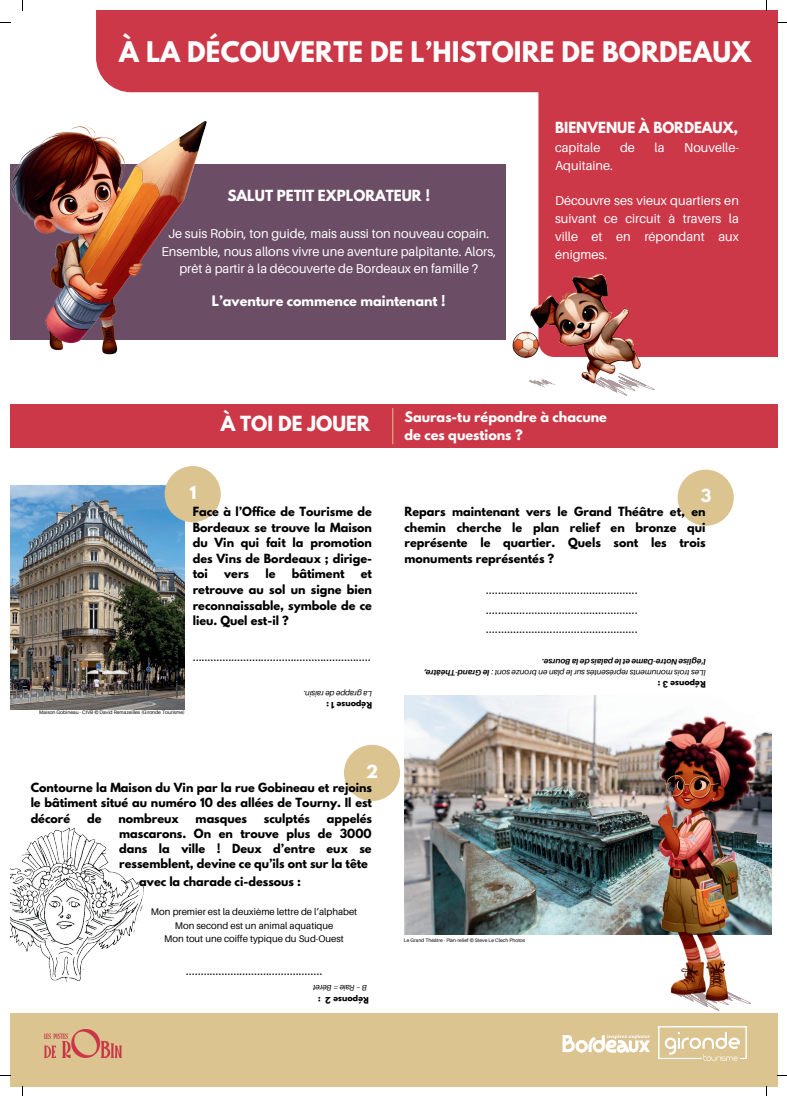
<style>
.page{position:relative;width:787px;height:1096px;background:#fff}
.page>*{position:absolute;margin:0;border:0;box-sizing:border-box;transform-origin:0 0}
.t1{font:700 25.12px "League Spartan";letter-spacing:.005em;color:#fff}
.t2{font:700 18.5px "League Spartan";color:#fff}
.t3{font:700 16px "League Spartan";color:#fff}
.t4{font:14px/19.5px "Montserrat";color:#000;text-align:justify}
.t5{font:700 13.62px "League Spartan";color:#fff}
.t6{font:12.75px/17.8px "Aileron";color:#fff;text-align:justify}
.t7{font:700 12.75px/17.8px "League Spartan";color:#fff}
.t8{font:700 11.25px/15.6px "League Spartan";color:#000;text-align:justify}
.t9{font:9.62px/13.2px "Aileron";color:#000;text-align:center}
.t10{font:italic 700 8px/11.1px "Aileron";color:#000}
.t11{font:italic 8px "Aileron";color:#000}
.t12{font:700 8px "League Spartan";color:#000}
.t13{font:5px "Aileron";color:#000}
.s1{font-weight:400}
</style>
<div class="page">
<div style="left:538px;top:92px;width:239px;height:265px;background:#cd3848"></div>
<img style="left:500px;top:266px;width:151px;height:130px">
<svg style="left:529px;top:380px;width:19px;height:7px"></svg>
<div style="left:10px;top:164px;width:496px;height:175px;background:#6b4d65"></div>
<img style="left:10px;top:121px;width:207px;height:234px">
<img style="left:10px;top:485px;width:175px;height:224px">
<div style="left:165px;top:466px;width:56px;height:56px;background:#dbc490;border-radius:50%"></div>
<div style="left:344px;top:744px;width:56px;height:57px;background:#dbc490;border-radius:50%"></div>
<div style="left:10px;top:404px;width:767px;height:44px;background:#cd3848"></div>
<hr style="left:392px;top:408px;width:1px;height:36px;background:#dbc490">
<div style="left:678px;top:469px;width:56px;height:56px;background:#dbc490;border-radius:50%"></div>
<img style="left:404px;top:695px;width:367px;height:239px">
<img style="left:10px;top:827px;width:134px;height:155px">
<div style="left:96px;top:10px;width:681px;height:82px;background:#cd3848"></div>
<div style="left:10px;top:1012px;width:767px;height:74px;background:#dbc490"></div>
<img style="left:646px;top:702px;width:112px;height:306px">
<img style="left:45px;top:1029px;width:77px;height:28px">
<img style="left:658px;top:1026px;width:88px;height:34px">
<img style="left:562px;top:1034px;width:88px;height:19px">
<h1 class="t1" style="left:119px;top:32px;width:634px">À LA DÉCOUVERTE DE L’HISTOIRE DE BORDEAUX</h1>
<p class="t5" style="left:227px;top:185px;width:204px">SALUT PETIT EXPLORATEUR !</p>
<p class="t6" style="left:161px;top:225px;width:336px;text-align:center">Je suis Robin, ton guide, mais aussi ton nouveau copain.<br>Ensemble, nous allons vivre une aventure palpitante. Alors, prêt à partir à la découverte de Bordeaux en famille ?</p>
<p class="t7" style="left:212px;top:291px;width:235px">L’aventure commence maintenant !</p>
<p class="t5" style="left:555px;top:117px;width:185px">BIENVENUE À BORDEAUX,</p>
<p class="t6" style="left:555px;top:139px;width:47px">capitale</p>
<p class="t6" style="left:620px;top:139px;width:16px">de</p>
<p class="t6" style="left:655px;top:139px;width:11px">la</p>
<p class="t6" style="left:684px;top:139px;width:56px">Nouvelle-</p>
<p class="t6" style="left:555px;top:157px;width:59px">Aquitaine.</p>
<p class="t6" style="left:555px;top:192px;width:185px">Découvre ses vieux quartiers en suivant ce circuit à travers la ville et en répondant aux énigmes.</p>
<h3 class="t3" style="left:190px;top:480px;width:8px">1</h3>
<h2 class="t2" style="left:221px;top:409px;width:151px">À TOI DE JOUER</h2>
<p class="t7" style="left:404px;top:407px;width:204px">Sauras-tu répondre à chacune de ces questions ?</p>
<h3 class="t3" style="left:701px;top:483px;width:12px">3</h3>
<p class="t13" style="left:39px;top:709px;width:147px">Maison Gobineau - CIVB © David Remazeilles (Gironde Tourisme)</p>
<p class="t8" style="left:193px;top:503px;width:181px">Face à l’Office de Tourisme de Bordeaux se trouve la Maison du Vin qui fait la promotion des Vins de Bordeaux ; dirige&shy;toi</p>
<p class="t8" style="left:224px;top:566px;width:26px">vers</p>
<p class="t8" style="left:265px;top:566px;width:12px">le</p>
<p class="t8" style="left:292px;top:566px;width:54px">bâtiment</p>
<p class="t8" style="left:193px;top:566px;width:181px;text-indent:168px">et retrouve au sol un signe bien reconnaissable, symbole de ce lieu. Quel est-il ?</p>
<p class="t4" style="left:193px;top:645px;width:180px">............................................................</p>
<p class="t12" style="left:372px;top:711px;width:47px;rotate:-180deg">Réponse 1 :</p>
<p class="t11" style="left:372px;top:697px;width:70px;rotate:-180deg">La grappe de raisin.</p>
<h3 class="t3" style="left:366px;top:758px;width:14px">2</h3>
<p class="t8" style="left:31px;top:779px;width:343px">Contourne la Maison du Vin par la rue Gobineau et rejoins le bâtiment situé au numéro 10 des allées de Tourny. Il est décoré</p>
<p class="t8" style="left:87px;top:810px;width:16px">de</p>
<p class="t8" style="left:118px;top:810px;width:62px">nombreux</p>
<p class="t8" style="left:196px;top:810px;width:53px">masques</p>
<p class="t8" style="left:264px;top:810px;width:48px">sculptés</p>
<p class="t8" style="left:119px;top:810px;width:254px;line-height:15px;text-indent:207px">appelés mascarons. On en trouve plus de 3000 dans la ville ! Deux d’entre eux se ressemblent, devine ce qu’ils ont sur la tête</p>
<p class="t8" style="left:139px;top:873px;width:163px">avec la charade ci-dessous :</p>
<p class="t9" style="left:151px;top:905px;width:208px">Mon premier est la deuxième lettre de l’alphabet<br>Mon second est un animal aquatique<br>Mon tout une coiffe typique du Sud-Ouest</p>
<p class="t4" style="left:186px;top:959px;width:138px">..............................................</p>
<p class="t11" style="left:367px;top:992px;width:56px;rotate:-180deg">B – Raie = Béret</p>
<p class="t12" style="left:321px;top:1006px;width:4px;rotate:-180deg">:</p>
<p class="t12" style="left:369px;top:1006px;width:45px;rotate:-180deg">Réponse 2</p>
<p class="t8" style="left:404px;top:503px;width:303px">Repars maintenant vers le Grand Théâtre et, en chemin cherche le plan relief en bronze qui représente le quartier. Quels sont les trois monuments représentés ?</p>
<p class="t4" style="left:486px;top:578px;width:153px">.................................................. .................................................. ..................................................</p>
<p class="t10" style="left:706px;top:678px;width:283px;rotate:-180deg"><span class="s1">lLes trois monuments représentés sur le plan en bronze sont :</span> le Grand-Théâtre, l’église Notre-Dame et le palais de la Bourse.</p>
<p class="t13" style="left:404px;top:937px;width:123px">Le Grand Théâtre - Plan-relief © Steve Le Clech Photos</p>
<p class="t12" style="left:706px;top:690px;width:49px;rotate:-180deg">Réponse 3 :</p>
</div>
